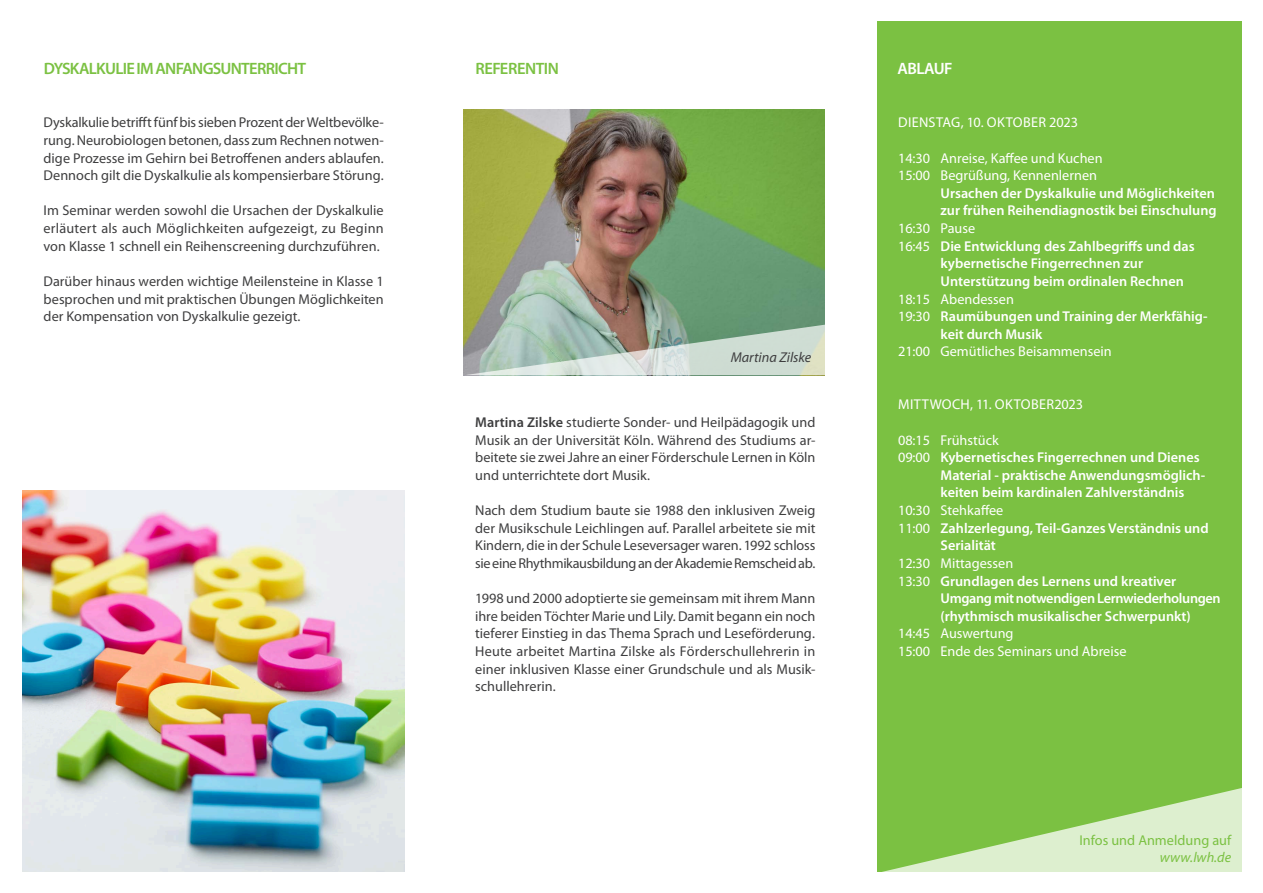
<style>
.page{position:relative;width:1263px;height:893px;background:#fff}
.page>*{position:absolute;margin:0;border:0;box-sizing:border-box;transform-origin:0 0}
.Seitenüberschrift{font:600 16.5px "Myriad Pro";letter-spacing:-.045em;color:#7bc142}
.t1{font:600 16.5px "Myriad Pro";letter-spacing:-.03em;color:#fff}
.t2{font:14.25px/17.7px "Myriad Pro";color:#3e3e3f;text-align:justify}
.t3{font:600 14.25px "Myriad Pro";color:#fff}
.t4{font:14.25px "Myriad Pro";color:#fff}
.t5{font:600 14.25px "Myriad Pro";letter-spacing:-.025em;color:#fff}
.t6{font:14.25px "Myriad Pro";letter-spacing:.025em;color:#fff}
.t7{font:14.25px "Myriad Pro";color:#7bc142}
.t8{font:italic 14.25px "Myriad Pro";color:#3e3e3f}
.t9{font:italic 14.25px "Myriad Pro";color:#7bc142}
.s1{font-weight:600}
.s2{font-weight:400}
</style>
<div class="page">
<div style="left:877px;top:21px;width:365px;height:851px;background:#7bc142"></div>
<svg style="left:882px;top:788px;width:360px;height:84px"></svg>
<img style="left:22px;top:490px;width:383px;height:382px">
<img style="left:463px;top:110px;width:362px;height:265px">
<svg style="left:465px;top:324px;width:360px;height:51px;background:#b3c3b7"></svg>
<p class="Seitenüberschrift" style="left:44px;top:58px;width:264px">DYSKALKULIE IM ANFANGSUNTERRICHT</p>
<p class="t2" style="left:44px;top:113px;width:342px">Dyskalkulie betrifft fünf bis sieben Prozent der Weltbevölke&shy;rung. Neurobiologen betonen, dass zum Rechnen notwen&shy;dige Prozesse im Gehirn bei Betroffenen anders ablaufen.<br>Dennoch gilt die Dyskalkulie als kompensierbare Störung.</p>
<p class="t2" style="left:44px;top:202px;width:342px">Im Seminar werden sowohl die Ursachen der Dyskalkulie erläutert als auch Möglichkeiten aufgezeigt, zu Beginn von Klasse 1 schnell ein Reihenscreening durchzuführen.</p>
<p class="t2" style="left:44px;top:272px;width:342px">Darüber hinaus werden wichtige Meilensteine in Klasse 1 besprochen und mit praktischen Übungen Möglichkeiten der Kompensation von Dyskalkulie gezeigt.</p>
<p class="Seitenüberschrift" style="left:475px;top:58px;width:85px">REFERENTIN</p>
<p class="t8" style="left:731px;top:349px;width:82px">Martina Zilske</p>
<p class="t2" style="left:475px;top:413px;width:342px"><span class="s1">Martina Zilske</span> studierte Sonder- und Heilpädagogik und Musik an der Universität Köln. Während des Studiums ar&shy;beitete sie zwei Jahre an einer Förderschule Lernen in Köln und unterrichtete dort Musik.</p>
<p class="t2" style="left:475px;top:501px;width:342px">Nach dem Studium baute sie 1988 den inklusiven Zweig der Musikschule Leichlingen auf. Parallel arbeitete sie mit Kindern, die in der Schule Leseversager waren. 1992 schloss sie eine Rhythmikausbildung an der Akademie Remscheid ab.</p>
<p class="t2" style="left:475px;top:589px;width:342px">1998 und 2000 adoptierte sie gemeinsam mit ihrem Mann ihre beiden Töchter Marie und Lily. Damit begann ein noch tieferer Einstieg in das Thema Sprach und Leseförderung.</p>
<p class="t2" style="left:475px;top:642px;width:342px">Heute arbeitet Martina Zilske als Förderschullehrerin in einer inklusiven Klasse einer Grundschule und als Musik&shy;schullehrerin.</p>
<p class="t1" style="left:897px;top:58px;width:57px">ABLAUF</p>
<p class="t4" style="left:898px;top:114px;width:181px">DIENSTAG, 10. OKTOBER 2023</p>
<p class="t4" style="left:898px;top:149px;width:206px">14:30 Anreise, Kaffee und Kuchen</p>
<p class="t4" style="left:898px;top:167px;width:201px">15:00 Begrüßung, Kennenlernen</p>
<p class="t3" style="left:940px;top:184px;width:276px">Ursachen der Dyskalkulie und Möglichkeiten</p>
<p class="t3" style="left:940px;top:202px;width:278px">zur frühen Reihendiagnostik bei Einschulung</p>
<p class="t4" style="left:898px;top:219px;width:79px">16:30 Pause</p>
<p class="t3" style="left:898px;top:237px;width:298px"><span class="s2">16:45</span> Die Entwicklung des Zahlbegriffs und das</p>
<p class="t3" style="left:940px;top:254px;width:204px">kybernetische Fingerrechnen zur</p>
<p class="t3" style="left:940px;top:272px;width:245px">Unterstützung beim ordinalen Rechnen</p>
<p class="t4" style="left:898px;top:290px;width:117px">18:15 Abendessen</p>
<p class="t3" style="left:898px;top:307px;width:311px"><span class="s2">19:30</span> Raumübungen und Training der Merkfähig-</p>
<p class="t3" style="left:940px;top:325px;width:103px">keit durch Musik</p>
<p class="t4" style="left:898px;top:343px;width:215px">21:00 Gemütliches Beisammensein</p>
<p class="t6" style="left:898px;top:396px;width:186px">MITTWOCH, 11. OKTOBER2023</p>
<p class="t4" style="left:898px;top:431px;width:102px">08:15 Frühstück</p>
<p class="t3" style="left:898px;top:448px;width:303px"><span class="s2">09:00</span> Kybernetisches Fingerrechnen und Dienes</p>
<p class="t3" style="left:940px;top:466px;width:266px">Material - praktische Anwendungsmöglich-</p>
<p class="t3" style="left:940px;top:484px;width:245px">keiten beim kardinalen Zahlverständnis</p>
<p class="t4" style="left:898px;top:501px;width:107px">10:30 Stehkaffee</p>
<p class="t3" style="left:898px;top:519px;width:312px"><span class="s2">11:00</span> Zahlzerlegung, Teil-Ganzes Verständnis und</p>
<p class="t3" style="left:940px;top:536px;width:57px">Serialität</p>
<p class="t4" style="left:898px;top:554px;width:117px">12:30 Mittagessen</p>
<p class="t3" style="left:898px;top:572px;width:280px"><span class="s2">13:30</span> Grundlagen des Lernens und kreativer</p>
<p class="t5" style="left:940px;top:589px;width:282px">Umgang mit notwendigen Lernwiederholungen</p>
<p class="t3" style="left:940px;top:607px;width:252px">(rhythmisch musikalischer Schwerpunkt)</p>
<p class="t4" style="left:898px;top:625px;width:117px">14:45 Auswertung</p>
<p class="t4" style="left:898px;top:642px;width:230px">15:00 Ende des Seminars und Abreise</p>
<p class="t7" style="left:1079px;top:831px;width:153px">Infos und Anmeldung auf</p>
<p class="t9" style="left:1160px;top:849px;width:73px">www.lwh.de</p>
</div>
